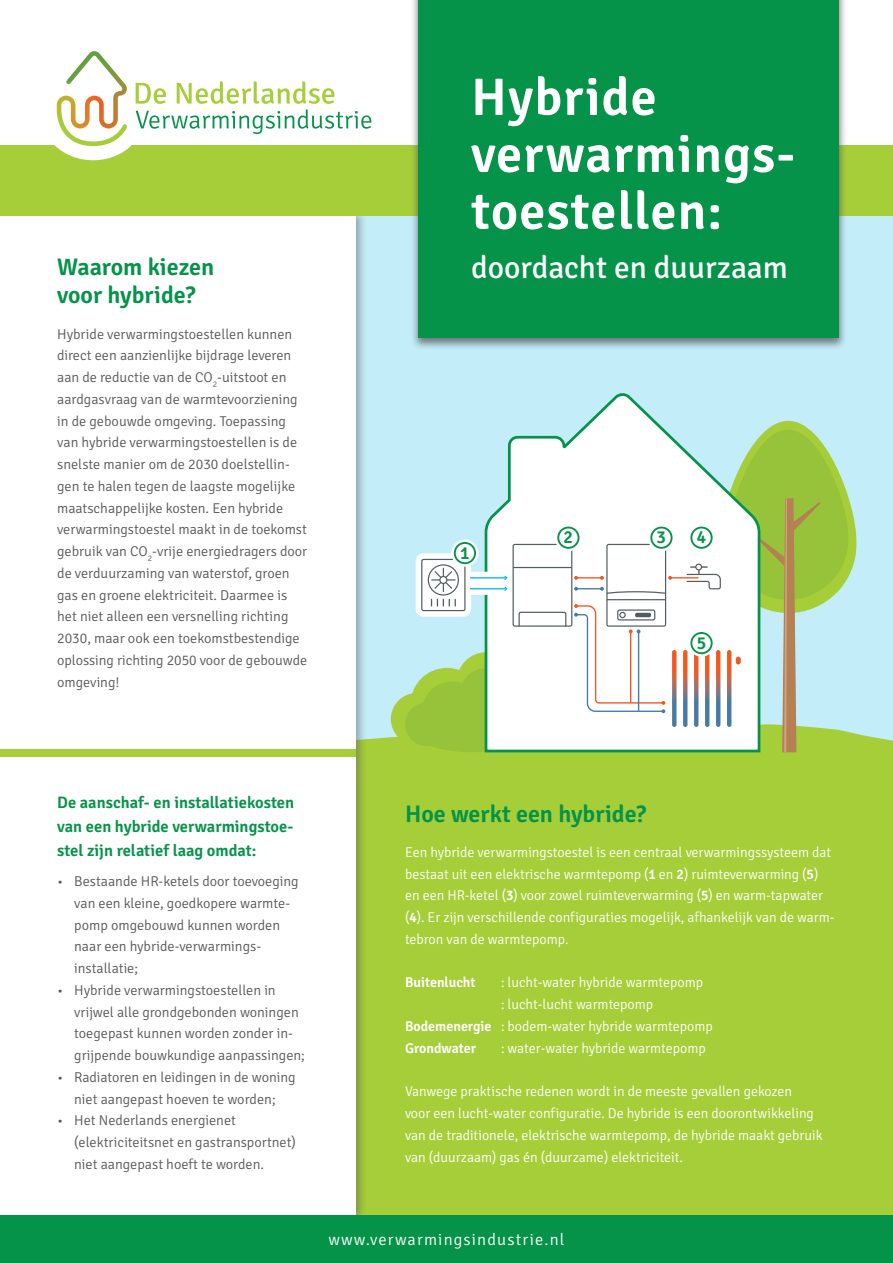
<style>
.page{position:relative;width:893px;height:1263px;background:#fff}
.page>*{position:absolute;margin:0;border:0;box-sizing:border-box;transform-origin:0 0}
.plattetekst_9_pt{font:600 52.5px/57px "Signika";letter-spacing:.02em;color:#fff}
.plattetekst_9_pt-2{font:31.5px "Signika";color:#fff}
.plattetekst_9_pt-3{font:600 24px "Signika";color:#05934a}
.t1{font:600 17.85px "Signika";color:#05934a}
.plattetekst_9_pt-4{font:600 16.5px/24px "Signika";color:#05934a;text-align:justify}
.plattetekst_9_pt-5{font:300 16.5px "Signika";letter-spacing:.07em;color:#fff}
.plattetekst_9_pt-6{font:300 14.25px/21.8px "Signika";color:#57585a}
.plattetekst_9_pt-7{font:300 14.25px/21.8px "Signika";color:#fff}
.plattetekst_9_pt-8{font:600 14.25px "Signika";color:#fff}
.s1{font-weight:600}
</style>
<div class="page">
<div style="left:337px;top:168px;width:556px;height:585px;background:#c4edfa"></div>
<div style="left:337px;top:747px;width:556px;height:66px;background:#a6ce39"></div>
<svg style="left:484px;top:393px;width:277px;height:360px"></svg>
<svg style="left:368px;top:421px;width:525px;height:331px"></svg>
<svg style="left:451px;top:539px;width:27px;height:28px"></svg>
<div style="left:454px;top:542px;width:22px;height:22px;border:2px solid #05934a;border-radius:50%"></div>
<svg style="left:555px;top:524px;width:27px;height:27px"></svg>
<div style="left:557px;top:527px;width:22px;height:22px;border:2px solid #05934a;border-radius:50%"></div>
<svg style="left:648px;top:524px;width:27px;height:27px"></svg>
<div style="left:650px;top:527px;width:22px;height:22px;border:2px solid #05934a;border-radius:50%"></div>
<svg style="left:688px;top:524px;width:27px;height:27px"></svg>
<div style="left:690px;top:527px;width:23px;height:22px;border:2px solid #05934a;border-radius:50%"></div>
<svg style="left:688px;top:629px;width:27px;height:28px"></svg>
<div style="left:690px;top:632px;width:23px;height:22px;border:2px solid #05934a;border-radius:50%"></div>
<div style="left:0;top:802px;width:893px;height:456px;background:#a6ce39"></div>
<div style="left:0;top:208px;width:368px;height:1015px;background:#57585a;opacity:.5"></div>
<div style="left:0;top:216px;width:355px;height:999px;background:#fff"></div>
<div style="left:0;top:146px;width:893px;height:70px;background:#a6ce39"></div>
<div style="left:410px;top:0;width:437px;height:350px;background:#57585a;opacity:.8"></div>
<div style="left:418px;top:0;width:421px;height:338px;background:#05934a"></div>
<div style="left:43px;top:78px;width:100px;height:82px;background:#fff;border-radius:50%"></div>
<svg style="left:57px;top:51px;width:70px;height:95px"></svg>
<svg style="left:136px;top:81px;width:235px;height:53px"></svg>
<div style="left:0;top:1215px;width:893px;height:48px;background:#05934a"></div>
<div style="left:0;top:749px;width:355px;height:8px;background:#a6ce39"></div>
<p class="plattetekst_9_pt-3" style="left:57px;top:253px;width:159px">Waarom kiezen</p>
<p class="plattetekst_9_pt-3" style="left:57px;top:281px;width:140px">voor hybride?</p>
<p class="plattetekst_9_pt-6" style="left:57px;top:323px;width:252px">Hybride verwarmingstoestellen kunnen direct een aanzienlijke bijdrage leveren aan de reductie van de CO<sub>2</sub>-uitstoot en aardgasvraag van de warmtevoorziening in de gebouwde omgeving. Toepassing van hybride verwarmingstoestellen is de snelste manier om de 2030 doelstellin&shy;gen te halen tegen de laagste mogelijke maatschappelijke kosten. Een hybride verwarmingstoestel maakt in de toekomst gebruik van CO<sub>2</sub>-vrije energiedragers door de verduurzaming van waterstof, groen gas en groene elektriciteit. Daarmee is het niet alleen een versnelling richting 2030, maar ook een toekomstbestendige oplossing richting 2050 voor de gebouwde omgeving!</p>
<p class="plattetekst_9_pt" style="left:471px;top:69px;width:187px">Hybride</p>
<p class="plattetekst_9_pt" style="left:471px;top:126px;width:326px">verwarmings&shy;toestellen:</p>
<p class="plattetekst_9_pt-2" style="left:471px;top:250px;width:318px">doordacht en duurzaam</p>
<p class="t1" style="left:460px;top:542px;width:11px">1</p>
<p class="t1" style="left:564px;top:527px;width:11px">2</p>
<p class="t1" style="left:657px;top:527px;width:11px">3</p>
<p class="t1" style="left:697px;top:527px;width:11px">4</p>
<p class="t1" style="left:697px;top:632px;width:11px">5</p>
<p class="plattetekst_9_pt-4" style="left:57px;top:791px;width:238px">De aanschaf- en installatiekosten van een hybride verwarmingstoe&shy;stel zijn relatief laag omdat:</p>
<p class="plattetekst_9_pt-6" style="left:74px;top:871px;width:226px;text-indent:-17px">• Bestaande HR-ketels door toevoeging van een kleine, goedkopere warmte&shy;pomp omgebouwd kunnen worden naar een hybride-verwarmings&shy;installatie;</p>
<p class="plattetekst_9_pt-6" style="left:74px;top:979px;width:232px;text-indent:-17px">• Hybride verwarmingstoestellen in vrijwel alle grondgebonden woningen toegepast kunnen worden zonder in&shy;grijpende bouwkundige aanpassingen;</p>
<p class="plattetekst_9_pt-6" style="left:57px;top:1066px;width:240px;text-align:center">• Radiatoren en leidingen in de woning niet aangepast hoeven te worden;</p>
<p class="plattetekst_9_pt-6" style="left:74px;top:1110px;width:223px;text-indent:-17px">• Het Nederlands energienet (elektriciteitsnet en gastransportnet) niet aangepast hoeft te worden.</p>
<p class="plattetekst_9_pt-3" style="left:405px;top:799px;width:243px">Hoe werkt een hybride?</p>
<p class="plattetekst_9_pt-7" style="left:405px;top:841px;width:431px">Een hybride verwarmingstoestel is een centraal verwarmingssysteem dat bestaat uit een elektrische warmtepomp (<span class="s1">1</span> en <span class="s1">2</span>) ruimteverwarming (<span class="s1">5</span>) en een HR-ketel (<span class="s1">3</span>) voor zowel ruimteverwarming (<span class="s1">5</span>) en warm-tapwater (<span class="s1">4</span>). Er zijn verschillende configuraties mogelijk, afhankelijk van de warm&shy;tebron van de warmtepomp.</p>
<p class="plattetekst_9_pt-8" style="left:405px;top:974px;width:72px">Buitenlucht</p>
<p class="plattetekst_9_pt-7" style="left:501px;top:972px;width:204px">: lucht-water hybride warmtepomp</p>
<p class="plattetekst_9_pt-7" style="left:501px;top:994px;width:154px">: lucht-lucht warmtepomp</p>
<p class="plattetekst_9_pt-7" style="left:405px;top:1015px;width:309px"><span class="s1">Bodemenergie</span> : bodem-water hybride warmtepomp</p>
<p class="plattetekst_9_pt-8" style="left:405px;top:1039px;width:73px">Grondwater</p>
<p class="plattetekst_9_pt-7" style="left:501px;top:1037px;width:206px">: water-water hybride warmtepomp</p>
<p class="plattetekst_9_pt-7" style="left:405px;top:1081px;width:419px">Vanwege praktische redenen wordt in de meeste gevallen gekozen<br>voor een lucht-water configuratie. De hybride is een doorontwikkeling van de traditionele, elektrische warmtepomp, de hybride maakt gebruik van (duurzaam) gas én (duurzame) elektriciteit.</p>
<p class="plattetekst_9_pt-5" style="left:328px;top:1230px;width:238px">www.verwarmingsindustrie.nl</p>
</div>
